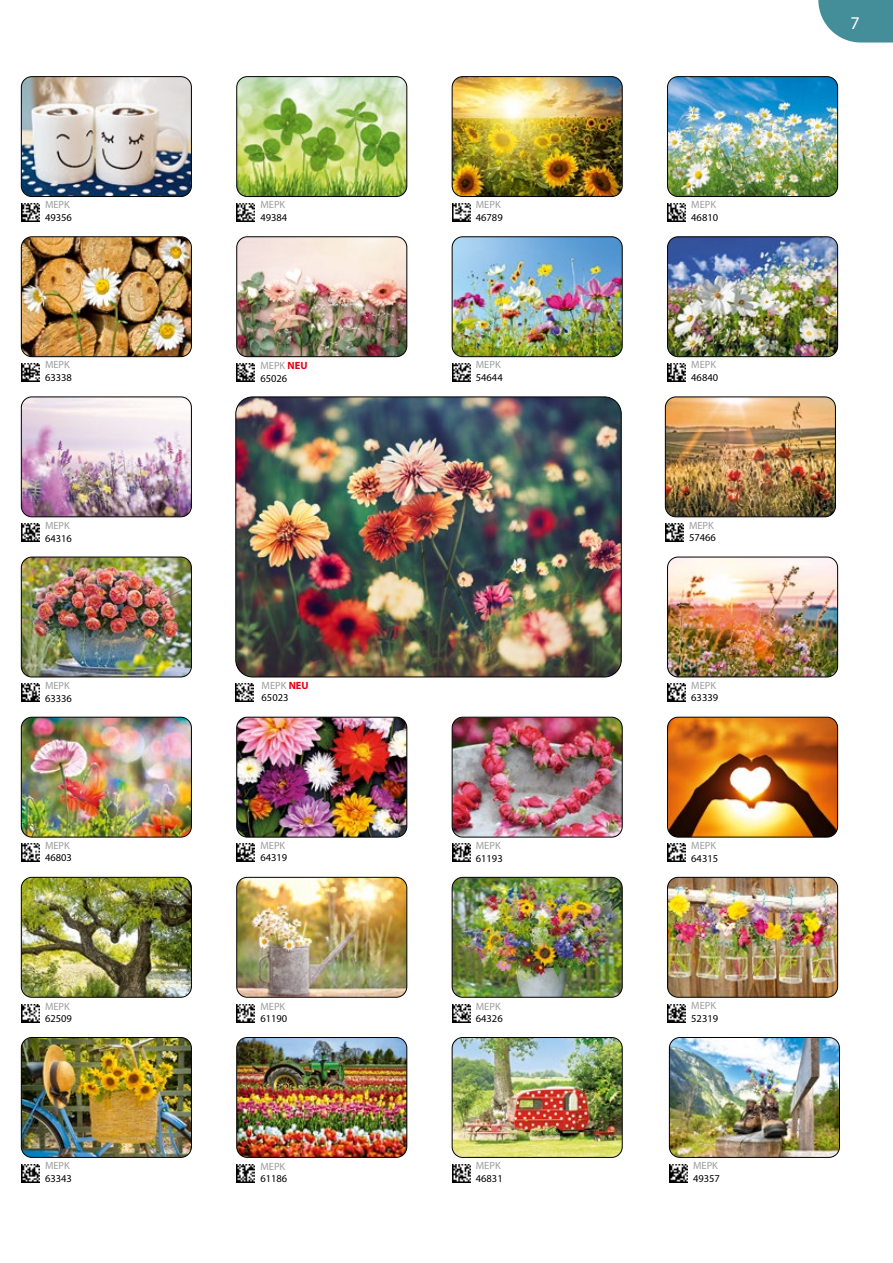
<style>
.page{position:relative;width:893px;height:1263px;background:#fff}
.page>*{position:absolute;margin:0;border:0;box-sizing:border-box;transform-origin:0 0}
.t1{font:18px "Myriad Pro";color:#fff}
.t2{font:10.5px/12.6px "Myriad Pro";color:#000}
.t3{font:10.5px "Myriad Pro";color:#9c9d9d}
.s1{color:#9c9d9d}
.s2{font-weight:700;color:#e3000f}
</style>
<div class="page">
<svg style="left:818px;top:0;width:75px;height:43px;background:#5d9da6"></svg>
<img style="left:21px;top:203px;width:18px;height:18px">
<img style="left:21px;top:77px;width:170px;height:120px">
<div style="left:21px;top:77px;width:170px;height:120px;border:1px solid #000;border-radius:11px"></div>
<img style="left:237px;top:203px;width:18px;height:18px">
<img style="left:237px;top:77px;width:170px;height:120px">
<div style="left:237px;top:77px;width:170px;height:120px;border:1px solid #000;border-radius:11px"></div>
<img style="left:452px;top:203px;width:18px;height:18px">
<img style="left:452px;top:77px;width:170px;height:120px">
<div style="left:452px;top:77px;width:170px;height:120px;border:1px solid #000;border-radius:11px"></div>
<img style="left:667px;top:203px;width:18px;height:18px">
<img style="left:667px;top:77px;width:171px;height:120px">
<div style="left:667px;top:77px;width:171px;height:120px;border:1px solid #000;border-radius:11px"></div>
<img style="left:21px;top:363px;width:18px;height:18px">
<img style="left:21px;top:237px;width:170px;height:120px">
<div style="left:21px;top:237px;width:170px;height:120px;border:1px solid #000;border-radius:11px"></div>
<img style="left:237px;top:363px;width:18px;height:18px">
<img style="left:237px;top:237px;width:170px;height:120px">
<div style="left:237px;top:237px;width:170px;height:120px;border:1px solid #000;border-radius:11px"></div>
<img style="left:452px;top:363px;width:18px;height:18px">
<img style="left:452px;top:237px;width:170px;height:120px">
<div style="left:452px;top:237px;width:170px;height:120px;border:1px solid #000;border-radius:11px"></div>
<img style="left:667px;top:363px;width:18px;height:18px">
<img style="left:667px;top:237px;width:171px;height:120px">
<div style="left:667px;top:237px;width:171px;height:120px;border:1px solid #000;border-radius:11px"></div>
<img style="left:21px;top:524px;width:18px;height:18px">
<img style="left:21px;top:397px;width:170px;height:120px">
<div style="left:21px;top:397px;width:170px;height:120px;border:1px solid #000;border-radius:11px"></div>
<img style="left:665px;top:524px;width:18px;height:18px">
<img style="left:665px;top:397px;width:170px;height:120px">
<div style="left:665px;top:397px;width:170px;height:120px;border:1px solid #000;border-radius:11px"></div>
<img style="left:21px;top:684px;width:18px;height:18px">
<img style="left:21px;top:557px;width:170px;height:120px">
<div style="left:21px;top:557px;width:170px;height:120px;border:1px solid #000;border-radius:11px"></div>
<img style="left:667px;top:684px;width:18px;height:18px">
<img style="left:667px;top:557px;width:171px;height:120px">
<div style="left:667px;top:557px;width:171px;height:120px;border:1px solid #000;border-radius:11px"></div>
<img style="left:21px;top:844px;width:18px;height:18px">
<img style="left:21px;top:717px;width:170px;height:120px">
<div style="left:21px;top:717px;width:170px;height:120px;border:1px solid #000;border-radius:11px"></div>
<img style="left:237px;top:844px;width:18px;height:18px">
<img style="left:237px;top:717px;width:170px;height:120px">
<div style="left:237px;top:717px;width:170px;height:120px;border:1px solid #000;border-radius:11px"></div>
<img style="left:452px;top:844px;width:18px;height:18px">
<img style="left:452px;top:717px;width:170px;height:120px">
<div style="left:452px;top:717px;width:170px;height:120px;border:1px solid #000;border-radius:11px"></div>
<img style="left:667px;top:844px;width:18px;height:18px">
<img style="left:667px;top:717px;width:171px;height:120px">
<div style="left:667px;top:717px;width:171px;height:120px;border:1px solid #000;border-radius:11px"></div>
<img style="left:21px;top:1004px;width:18px;height:18px">
<img style="left:21px;top:877px;width:170px;height:120px">
<div style="left:21px;top:877px;width:170px;height:120px;border:1px solid #000;border-radius:11px"></div>
<img style="left:237px;top:1004px;width:18px;height:18px">
<img style="left:237px;top:877px;width:170px;height:120px">
<div style="left:237px;top:877px;width:170px;height:120px;border:1px solid #000;border-radius:11px"></div>
<img style="left:452px;top:1004px;width:18px;height:18px">
<img style="left:452px;top:877px;width:170px;height:120px">
<div style="left:452px;top:877px;width:170px;height:120px;border:1px solid #000;border-radius:11px"></div>
<img style="left:667px;top:1004px;width:18px;height:18px">
<img style="left:667px;top:877px;width:171px;height:120px">
<div style="left:667px;top:877px;width:171px;height:120px;border:1px solid #000;border-radius:11px"></div>
<img style="left:21px;top:1164px;width:18px;height:18px">
<img style="left:21px;top:1038px;width:170px;height:119px">
<div style="left:21px;top:1037px;width:170px;height:120px;border:1px solid #000;border-radius:11px"></div>
<img style="left:237px;top:1164px;width:18px;height:18px">
<img style="left:237px;top:1038px;width:170px;height:119px">
<div style="left:237px;top:1037px;width:170px;height:120px;border:1px solid #000;border-radius:11px"></div>
<img style="left:452px;top:1164px;width:18px;height:18px">
<img style="left:452px;top:1037px;width:170px;height:120px">
<div style="left:452px;top:1037px;width:170px;height:120px;border:1px solid #000;border-radius:11px"></div>
<img style="left:669px;top:1164px;width:18px;height:18px">
<img style="left:669px;top:1037px;width:170px;height:120px">
<div style="left:669px;top:1037px;width:170px;height:120px;border:1px solid #000;border-radius:11px"></div>
<img style="left:236px;top:684px;width:18px;height:18px">
<img style="left:236px;top:397px;width:385px;height:280px">
<div style="left:236px;top:397px;width:385px;height:280px;border:1px solid #000;border-radius:17px"></div>
<h1 class="t1" style="left:850px;top:12px;width:11px">7</h1>
<p class="t3" style="left:45px;top:198px;width:26px">MEPK</p>
<p class="t2" style="left:45px;top:211px;width:28px">49356</p>
<p class="t3" style="left:260px;top:198px;width:26px">MEPK</p>
<p class="t2" style="left:260px;top:211px;width:28px">49384</p>
<p class="t3" style="left:476px;top:198px;width:26px">MEPK</p>
<p class="t2" style="left:476px;top:211px;width:28px">46789</p>
<p class="t3" style="left:691px;top:198px;width:26px">MEPK</p>
<p class="t2" style="left:691px;top:211px;width:28px">46810</p>
<p class="t3" style="left:45px;top:358px;width:26px">MEPK</p>
<p class="t2" style="left:45px;top:371px;width:28px">63338</p>
<p class="t2" style="left:260px;top:359px;width:49px"><span class="s1">MEPK</span> <span class="s2">NEU<br></span>65026</p>
<p class="t3" style="left:476px;top:358px;width:26px">MEPK</p>
<p class="t2" style="left:476px;top:371px;width:28px">54644</p>
<p class="t3" style="left:691px;top:358px;width:26px">MEPK</p>
<p class="t2" style="left:691px;top:371px;width:28px">46840</p>
<p class="t3" style="left:45px;top:519px;width:26px">MEPK</p>
<p class="t2" style="left:45px;top:532px;width:28px">64316</p>
<p class="t3" style="left:689px;top:518px;width:26px">MEPK</p>
<p class="t2" style="left:689px;top:531px;width:28px">57466</p>
<p class="t3" style="left:45px;top:679px;width:26px">MEPK</p>
<p class="t2" style="left:45px;top:692px;width:28px">63336</p>
<p class="t2" style="left:262px;top:679px;width:49px"><span class="s1">MEPK</span> <span class="s2">NEU<br></span>65023</p>
<p class="t3" style="left:691px;top:679px;width:26px">MEPK</p>
<p class="t2" style="left:691px;top:691px;width:28px">63339</p>
<p class="t3" style="left:45px;top:839px;width:26px">MEPK</p>
<p class="t2" style="left:45px;top:851px;width:28px">46803</p>
<p class="t3" style="left:260px;top:839px;width:26px">MEPK</p>
<p class="t2" style="left:260px;top:851px;width:28px">64319</p>
<p class="t3" style="left:476px;top:839px;width:26px">MEPK</p>
<p class="t2" style="left:476px;top:852px;width:28px">61193</p>
<p class="t3" style="left:691px;top:839px;width:26px">MEPK</p>
<p class="t2" style="left:691px;top:852px;width:28px">64315</p>
<p class="t3" style="left:45px;top:999px;width:26px">MEPK</p>
<p class="t2" style="left:45px;top:1012px;width:28px">62509</p>
<p class="t3" style="left:260px;top:999px;width:26px">MEPK</p>
<p class="t2" style="left:260px;top:1012px;width:28px">61190</p>
<p class="t3" style="left:476px;top:999px;width:26px">MEPK</p>
<p class="t2" style="left:476px;top:1012px;width:28px">64326</p>
<p class="t3" style="left:691px;top:999px;width:26px">MEPK</p>
<p class="t2" style="left:691px;top:1011px;width:28px">52319</p>
<p class="t3" style="left:45px;top:1159px;width:26px">MEPK</p>
<p class="t2" style="left:45px;top:1172px;width:28px">63343</p>
<p class="t3" style="left:260px;top:1159px;width:26px">MEPK</p>
<p class="t2" style="left:260px;top:1172px;width:28px">61186</p>
<p class="t3" style="left:476px;top:1159px;width:26px">MEPK</p>
<p class="t2" style="left:476px;top:1172px;width:28px">46831</p>
<p class="t3" style="left:693px;top:1159px;width:26px">MEPK</p>
<p class="t2" style="left:693px;top:1172px;width:28px">49357</p>
</div>
